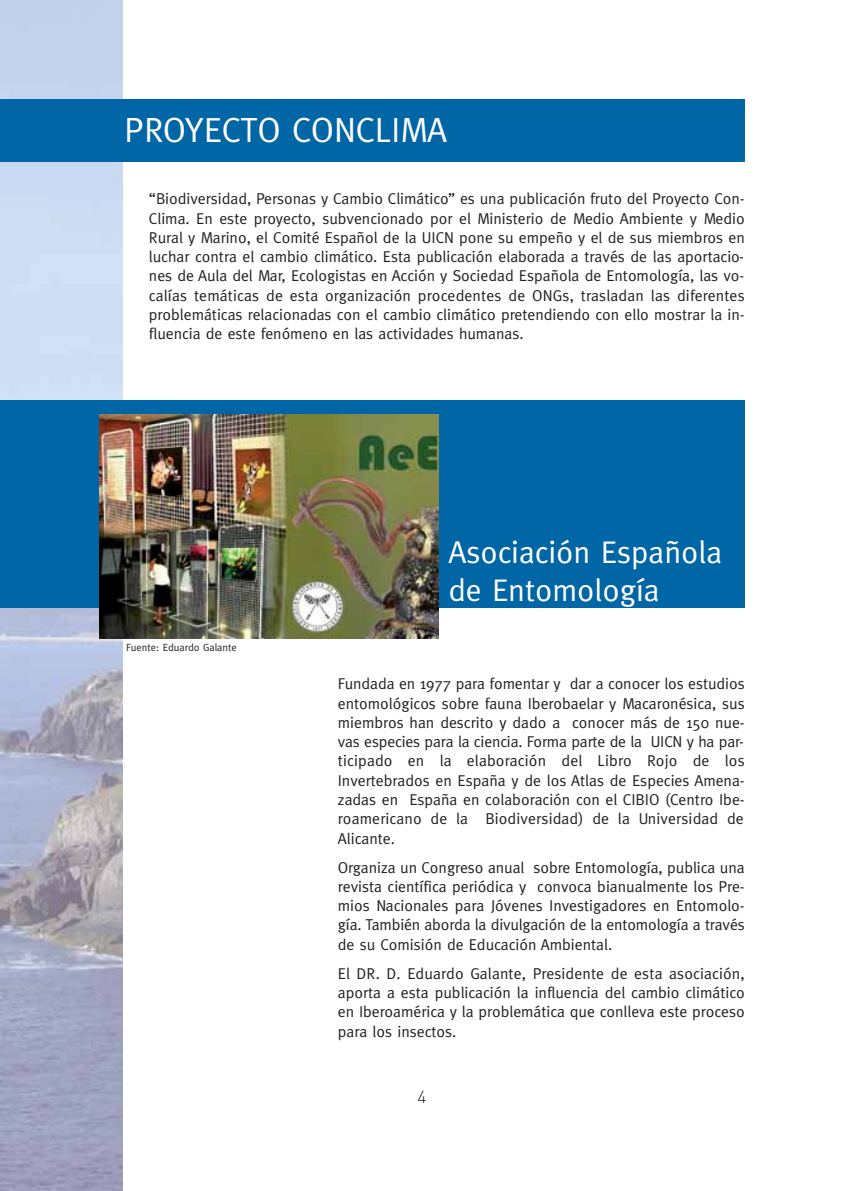
<style>
.page{position:relative;width:844px;height:1191px;background:#fff}
.page>*{position:absolute;margin:0;border:0;box-sizing:border-box;transform-origin:0 0}
.t1{font:35px "Meta";color:#fff}
.t2{font:31.5px/37.8px "Meta";color:#fff}
.t3{font:300 17.5px "DIN";color:#231f20}
.t4{font:15.75px/19.2px "Meta";color:#231f20;text-align:justify}
.t5{font:10.5px "Meta";color:#231f20}
</style>
<div class="page">
<img style="left:0;top:0;width:123px;height:1191px">
<div style="left:0;top:99px;width:744px;height:63px;background:#0066a5"></div>
<div style="left:0;top:400px;width:744px;height:207px;background:#0066a5"></div>
<img style="left:100px;top:414px;width:338px;height:225px">
<h1 class="t1" style="left:124px;top:117px;width:324px">PROYECTO CONCLIMA</h1>
<p class="t4" style="left:149px;top:191px;width:597px">“Biodiversidad, Personas y Cambio Climático” es una publicación fruto del Proyecto Con-Clima. En este proyecto, subvencionado por el Ministerio de Medio Ambiente y Medio Rural y Marino, el Comité Español de la UICN pone su empeño y el de sus miembros en luchar contra el cambio climático. Esta publicación elaborada a través de las aportacio&shy;nes de Aula del Mar, Ecologistas en Acción y Sociedad Española de Entomología, las vo&shy;calías temáticas de esta organización procedentes de ONGs, trasladan las diferentes problemáticas relacionadas con el cambio climático pretendiendo con ello mostrar la in&shy;fluencia de este fenómeno en las actividades humanas.</p>
<p class="t5" style="left:126px;top:643px;width:112px">Fuente: Eduardo Galante</p>
<h2 class="t2" style="left:448px;top:536px;width:275px">Asociación Española de Entomología</h2>
<p class="t4" style="left:338px;top:676px;width:408px">Fundada en 1977 para fomentar y dar a conocer los estudios entomológicos sobre fauna Iberobaelar y Macaronésica, sus miembros han descrito y dado a conocer más de 150 nue&shy;vas especies para la ciencia. Forma parte de la UICN y ha par&shy;ticipado en la elaboración del Libro Rojo de los Invertebrados en España y de los Atlas de Especies Amena&shy;zadas en España en colaboración con el CIBIO (Centro Ibe&shy;roamericano de la Biodiversidad) de la Universidad de Alicante.</p>
<p class="t4" style="left:338px;top:859px;width:408px">Organiza un Congreso anual sobre Entomología, publica una revista científica periódica y convoca bianualmente los Pre&shy;mios Nacionales para Jóvenes Investigadores en Entomolo&shy;gía. También aborda la divulgación de la entomología a través de su Comisión de Educación Ambiental.</p>
<p class="t4" style="left:338px;top:965px;width:408px">El DR. D. Eduardo Galante, Presidente de esta asociación, aporta a esta publicación la influencia del cambio climático en Iberoamérica y la problemática que conlleva este proceso para los insectos.</p>
<p class="t3" style="left:417px;top:1085px;width:10px">4</p>
</div>
